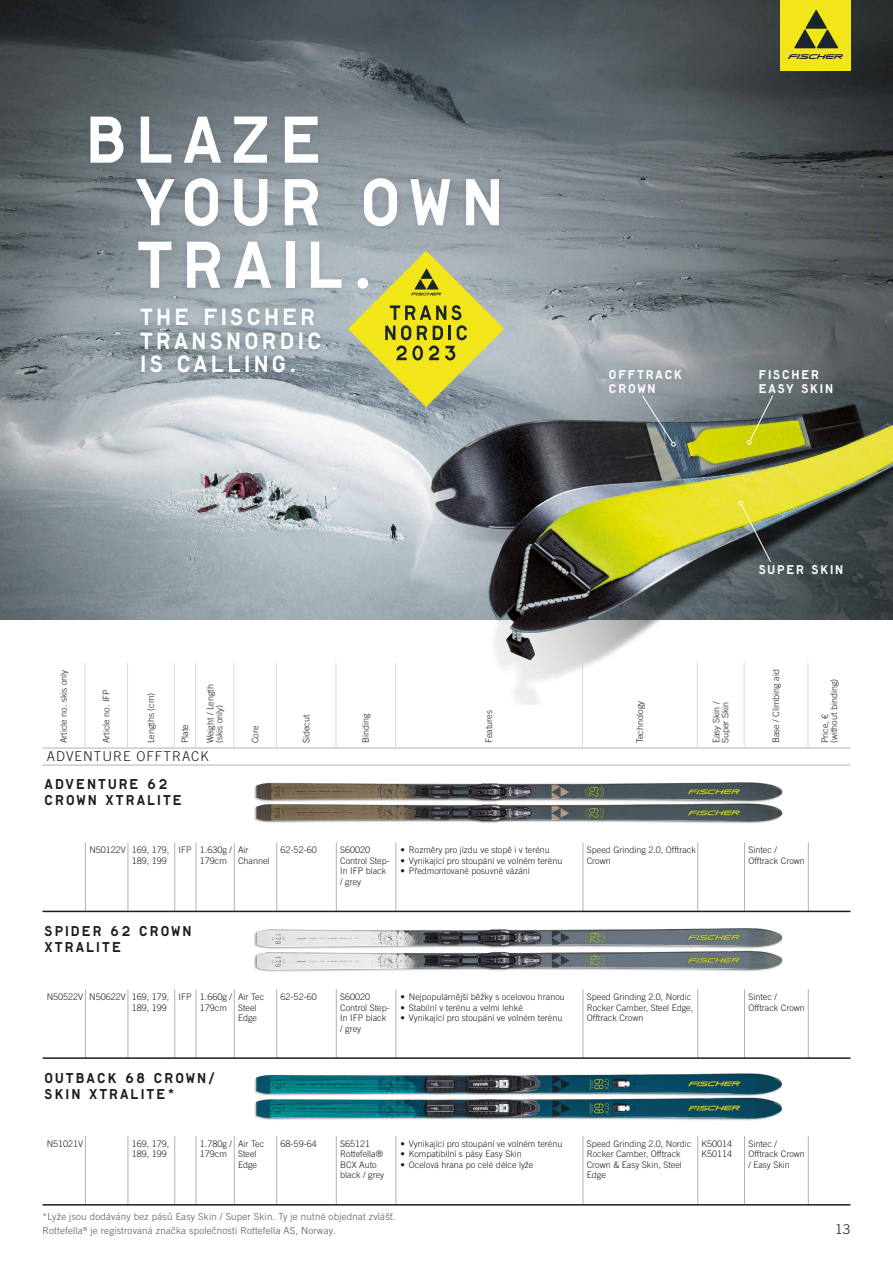
<style>
.page{position:relative;width:893px;height:1263px;background:#fff}
.page>*{position:absolute;margin:0;border:0;box-sizing:border-box;transform-origin:0 0}
.t1{font:62.55px/62.6px "Lutz Headline CE";letter-spacing:.15em;color:#fff}
.t2{font:22.2px/23.5px "Lutz Headline CE";letter-spacing:.15em;color:#fff}
.t3{font:13.5px/16.2px "Lutz Headline CE";letter-spacing:.15em;color:#1d1d1b}
.t4{font:300 13.5px "Trade Gothic LT Pro";letter-spacing:.075em;color:#1d1d1b}
.t5{font:12px/14.4px "Lutz Headline CE";letter-spacing:.15em;color:#fff}
.t6{font:300 9.75px/13.5px "Trade Gothic LT Pro";letter-spacing:.02em;color:#575756}
.t7{font:300 9px/10.5px "Trade Gothic LT Pro";color:#1d1d1b}
</style>
<div class="page">
<img style="left:0;top:0;width:893px;height:619px">
<hr style="left:43px;top:748px;width:807px;height:1px;background:#b3b2b2">
<hr style="left:43px;top:765px;width:807px;height:1px;background:#b3b2b2">
<hr style="left:85px;top:843px;width:1px;height:68px;background:#b3b2b2">
<hr style="left:128px;top:843px;width:1px;height:68px;background:#b3b2b2">
<hr style="left:808px;top:843px;width:1px;height:68px;background:#b3b2b2">
<hr style="left:174px;top:843px;width:1px;height:68px;background:#b3b2b2">
<hr style="left:196px;top:843px;width:1px;height:68px;background:#b3b2b2">
<hr style="left:234px;top:843px;width:1px;height:68px;background:#b3b2b2">
<hr style="left:276px;top:843px;width:1px;height:68px;background:#b3b2b2">
<hr style="left:336px;top:843px;width:1px;height:68px;background:#b3b2b2">
<hr style="left:395px;top:843px;width:1px;height:68px;background:#b3b2b2">
<hr style="left:583px;top:843px;width:1px;height:68px;background:#b3b2b2">
<hr style="left:744px;top:843px;width:1px;height:68px;background:#b3b2b2">
<hr style="left:697px;top:843px;width:1px;height:68px;background:#b3b2b2">
<hr style="left:43px;top:911px;width:807px;height:1px;background:#1d1d1b">
<hr style="left:85px;top:989px;width:1px;height:69px;background:#b3b2b2">
<hr style="left:128px;top:989px;width:1px;height:69px;background:#b3b2b2">
<hr style="left:808px;top:989px;width:1px;height:69px;background:#b3b2b2">
<hr style="left:174px;top:989px;width:1px;height:69px;background:#b3b2b2">
<hr style="left:196px;top:989px;width:1px;height:69px;background:#b3b2b2">
<hr style="left:234px;top:989px;width:1px;height:69px;background:#b3b2b2">
<hr style="left:276px;top:989px;width:1px;height:69px;background:#b3b2b2">
<hr style="left:336px;top:989px;width:1px;height:69px;background:#b3b2b2">
<hr style="left:395px;top:989px;width:1px;height:69px;background:#b3b2b2">
<hr style="left:583px;top:989px;width:1px;height:69px;background:#b3b2b2">
<hr style="left:744px;top:989px;width:1px;height:69px;background:#b3b2b2">
<hr style="left:697px;top:989px;width:1px;height:69px;background:#b3b2b2">
<hr style="left:43px;top:1057px;width:807px;height:2px;background:#1d1d1b">
<hr style="left:85px;top:1136px;width:1px;height:69px;background:#b3b2b2">
<hr style="left:128px;top:1136px;width:1px;height:69px;background:#b3b2b2">
<hr style="left:808px;top:1136px;width:1px;height:69px;background:#b3b2b2">
<hr style="left:174px;top:1136px;width:1px;height:69px;background:#b3b2b2">
<hr style="left:196px;top:1136px;width:1px;height:69px;background:#b3b2b2">
<hr style="left:234px;top:1136px;width:1px;height:69px;background:#b3b2b2">
<hr style="left:276px;top:1136px;width:1px;height:69px;background:#b3b2b2">
<hr style="left:336px;top:1136px;width:1px;height:69px;background:#b3b2b2">
<hr style="left:395px;top:1136px;width:1px;height:69px;background:#b3b2b2">
<hr style="left:583px;top:1136px;width:1px;height:69px;background:#b3b2b2">
<hr style="left:744px;top:1136px;width:1px;height:69px;background:#b3b2b2">
<hr style="left:697px;top:1136px;width:1px;height:69px;background:#b3b2b2">
<hr style="left:43px;top:1204px;width:807px;height:1px;background:#1d1d1b">
<div style="left:780px;top:0;width:70px;height:70px;background:#f2e61a"></div>
<svg style="left:788px;top:54px;width:55px;height:5px"></svg>
<svg style="left:794px;top:10px;width:44px;height:38px"></svg>
<div style="left:134px;top:301px;width:193px;height:78px;background:#1d1d1b;opacity:.2"></div>
<div style="left:83px;top:110px;width:423px;height:186px;background:#1d1d1b;opacity:.1"></div>
<svg style="left:348px;top:251px;width:156px;height:156px;background:#bebf64"></svg>
<img style="left:395px;top:376px;width:498px;height:329px">
<svg style="left:747px;top:394px;width:27px;height:51px"></svg>
<svg style="left:738px;top:501px;width:34px;height:62px;background:#7a7e45"></svg>
<svg style="left:641px;top:394px;width:35px;height:53px;background:#788287"></svg>
<hr style="left:85px;top:663px;width:1px;height:85px;background:#dadada">
<hr style="left:127px;top:663px;width:1px;height:85px;background:#dadada">
<hr style="left:174px;top:663px;width:1px;height:85px;background:#dadada">
<hr style="left:195px;top:663px;width:1px;height:85px;background:#dadada">
<hr style="left:233px;top:663px;width:1px;height:85px;background:#dadada">
<hr style="left:276px;top:663px;width:1px;height:85px;background:#dadada">
<hr style="left:336px;top:663px;width:1px;height:85px;background:#dadada">
<hr style="left:395px;top:663px;width:1px;height:85px;background:#dadada">
<hr style="left:582px;top:663px;width:1px;height:85px;background:#dadada">
<hr style="left:697px;top:663px;width:1px;height:85px;background:#dadada">
<hr style="left:744px;top:663px;width:1px;height:85px;background:#dadada">
<hr style="left:807px;top:663px;width:1px;height:85px;background:#dadada">
<img style="left:254px;top:782px;width:529px;height:42px">
<img style="left:254px;top:928px;width:529px;height:44px">
<img style="left:254px;top:1073px;width:529px;height:48px">
<h1 class="t1" style="left:135px;top:111px;width:370px;text-indent:-50px">BLAZE<br>YOUR OWN<br>TRAIL.</h1>
<h2 class="t2" style="left:140px;top:306px;width:183px">THE FISCHER<br>TRANSNORDIC<br>IS CALLING.</h2>
<h3 class="t5" style="left:609px;top:368px;width:75px">OFFTRACK<br>CROWN</h3>
<h3 class="t5" style="left:759px;top:368px;width:76px">FISCHER<br>EASY SKIN</h3>
<h3 class="t5" style="left:759px;top:563px;width:86px">SUPER SKIN</h3>
<p class="t7" style="left:58px;top:743px;width:75px;rotate:-90deg">Article no. skis only</p>
<p class="t7" style="left:101px;top:743px;width:56px;rotate:-90deg">Article no. IFP</p>
<p class="t7" style="left:146px;top:743px;width:52px;rotate:-90deg">Lengths (cm)</p>
<p class="t7" style="left:180px;top:743px;width:20px;rotate:-90deg">Plate</p>
<p class="t7" style="left:206px;top:743px;width:61px;line-height:9px;rotate:-90deg">Weight / Length (skis only)</p>
<h3 class="t4" style="left:47px;top:749px;width:164px">ADVENTURE OFFTRACK</h3>
<h3 class="t3" style="left:45px;top:776px;width:139px">ADVENTURE 62<br>CROWN XTRALITE</h3>
<p class="t7" style="left:250px;top:743px;width:19px;rotate:-90deg">Core</p>
<p class="t7" style="left:301px;top:743px;width:30px;rotate:-90deg">Sidecut</p>
<p class="t7" style="left:360px;top:743px;width:31px;rotate:-90deg">Binding</p>
<p class="t7" style="left:484px;top:743px;width:35px;rotate:-90deg">Features</p>
<p class="t7" style="left:635px;top:743px;width:44px;rotate:-90deg">Technology</p>
<p class="t7" style="left:712px;top:743px;width:43px;line-height:9px;rotate:-90deg">Easy Skin /<br>Super Skin</p>
<p class="t7" style="left:771px;top:743px;width:76px;rotate:-90deg">Base / Climbing aid</p>
<p class="t7" style="left:820px;top:743px;width:66px;line-height:9px;rotate:-90deg">Price, €<br>(without binding)</p>
<p class="t7" style="left:89px;top:845px;width:81px;text-align:right">N50122V 169, 179,<br>189, 199</p>
<p class="t7" style="left:200px;top:845px;width:34px;text-indent:-21px">IFP 1.630g /<br>179cm</p>
<p class="t7" style="left:238px;top:845px;width:33px">Air<br>Channel</p>
<p class="t7" style="left:281px;top:845px;width:38px">62-52-60</p>
<p class="t7" style="left:340px;top:845px;width:51px">S60020<br>Control Step-<br>In IFP black / grey</p>
<p class="t7" style="left:587px;top:845px;width:111px">Speed Grinding 2.0, Offtrack<br>Crown</p>
<p class="t7" style="left:748px;top:845px;width:58px">Sintec /<br>Offtrack Crown</p>
<h3 class="t3" style="left:45px;top:923px;width:148px">SPIDER 62 CROWN<br>XTRALITE</h3>
<p class="t7" style="left:400px;top:845px;width:151px">• Rozměry pro jízdu ve stopě i v terénu</p>
<p class="t7" style="left:400px;top:855px;width:164px">• Vynikající pro stoupání ve volném terénu</p>
<p class="t7" style="left:400px;top:866px;width:131px">• Předmontované posuvné vázání</p>
<p class="t7" style="left:179px;top:991px;width:15px">IFP</p>
<p class="t7" style="left:47px;top:991px;width:124px;text-align:right">N50522V N50622V 169, 179,<br>189, 199</p>
<p class="t7" style="left:200px;top:991px;width:34px">1.660g /<br>179cm</p>
<p class="t7" style="left:238px;top:991px;width:28px">Air Tec<br>Steel<br>Edge</p>
<p class="t7" style="left:281px;top:991px;width:38px">62-52-60</p>
<p class="t7" style="left:340px;top:991px;width:51px">S60020<br>Control Step-<br>In IFP black / grey</p>
<p class="t7" style="left:587px;top:991px;width:108px">Speed Grinding 2.0, Nordic<br>Rocker Camber, Steel Edge,<br>Offtrack Crown</p>
<p class="t7" style="left:748px;top:991px;width:58px">Sintec /<br>Offtrack Crown</p>
<h3 class="t3" style="left:45px;top:1070px;width:172px">OUTBACK 68 CROWN/<br>SKIN XTRALITE*</h3>
<p class="t7" style="left:400px;top:991px;width:166px">• Nejpopulárnější běžky s ocelovou hranou</p>
<p class="t7" style="left:400px;top:1002px;width:124px">• Stabilní v terénu a velmi lehké</p>
<p class="t7" style="left:400px;top:1012px;width:164px">• Vynikající pro stoupání ve volném terénu</p>
<p class="t7" style="left:47px;top:1138px;width:38px">N51021V</p>
<p class="t7" style="left:132px;top:1138px;width:39px">169, 179,<br>189, 199</p>
<p class="t7" style="left:200px;top:1138px;width:34px">1.780g /<br>179cm</p>
<p class="t7" style="left:238px;top:1138px;width:28px">Air Tec<br>Steel<br>Edge</p>
<p class="t7" style="left:281px;top:1138px;width:38px">68-59-64</p>
<p class="t7" style="left:340px;top:1138px;width:46px">S65121<br>Rottefella®<br>BCX Auto black / grey</p>
<p class="t7" style="left:587px;top:1138px;width:106px">Speed Grinding 2.0, Nordic<br>Rocker Camber, Offtrack<br>Crown &amp; Easy Skin, Steel<br>Edge</p>
<p class="t7" style="left:748px;top:1138px;width:58px">Sintec /<br>Offtrack Crown / Easy Skin</p>
<p class="t7" style="left:702px;top:1138px;width:32px">K50014<br>K50114</p>
<p class="t7" style="left:400px;top:1138px;width:164px">• Vynikající pro stoupání ve volném terénu</p>
<p class="t7" style="left:400px;top:1149px;width:123px">• Kompatibilní s pásy Easy Skin</p>
<p class="t7" style="left:400px;top:1159px;width:135px">• Ocelová hrana po celé délce lyže</p>
<p class="t6" style="left:43px;top:1210px;width:354px">*Lyže jsou dodávány bez pásů Easy Skin / Super Skin. Ty je nutné objednat zvlášť.<br>Rottefella<sup>®</sup> je registrovaná značka společnosti Rottefella AS, Norway.</p>
<h3 class="t4" style="left:835px;top:1222px;width:17px">13</h3>
</div>
